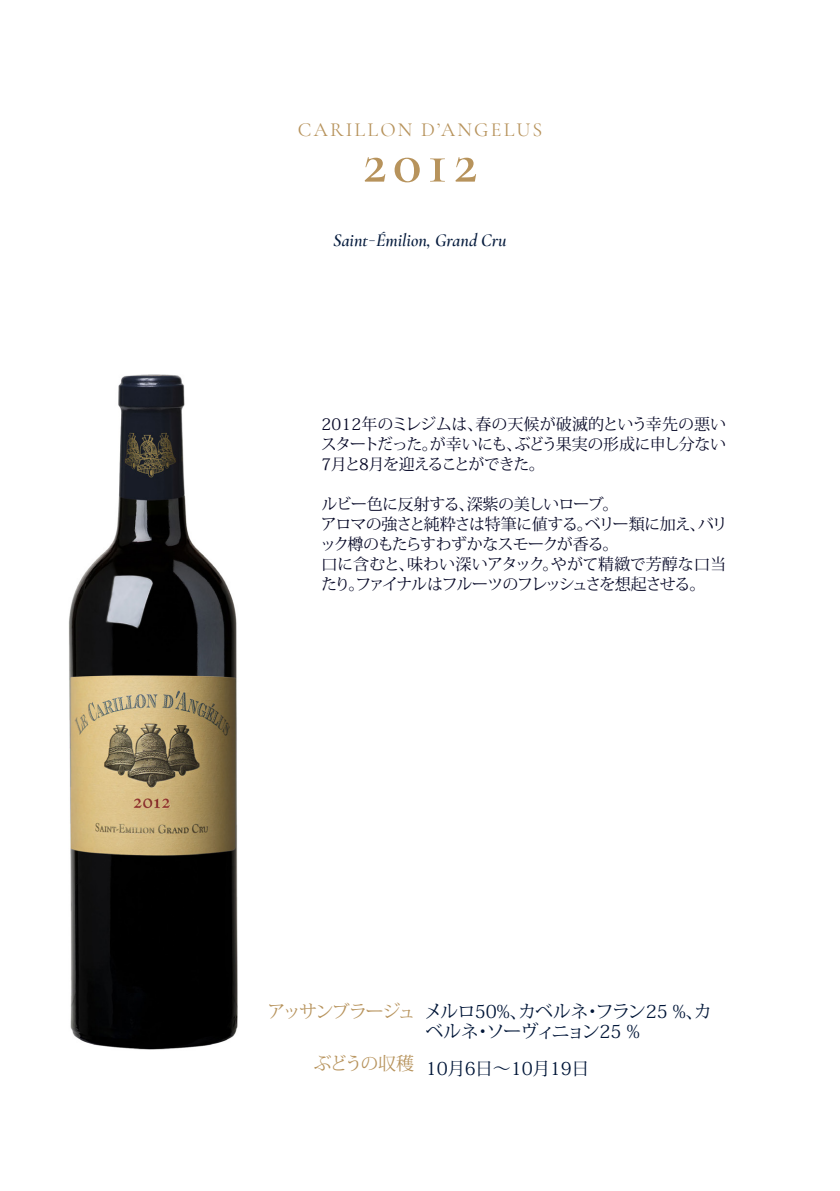
<style>
.page{position:relative;width:840px;height:1191px;background:#fff}
.page>*{position:absolute;margin:0;border:0;box-sizing:border-box;transform-origin:0 0}
.t1{font:600 60px "Cormorant Garamond";color:#b7935c}
.t2{font:20px "Cormorant Garamond";letter-spacing:.11em;color:#b7935c}
.t3{font:18px/20px "Koz Min Pr 6 N";letter-spacing:-.03em;color:#011638}
.t4{font:italic 600 18px "Cormorant Garamond";color:#051b3d}
.t5{font:18px "Koz Min Pr 6 N";letter-spacing:-.11em;color:#b7935c}
.t6{font:16px/20px "Koz Min Pr 6 N";letter-spacing:-.06em;color:#050726}
.s1{font-family:"Halcom";font-weight:300;font-style:normal}
.s2{color:#b7935c}
</style>
<div class="page">
<img style="left:68px;top:374px;width:170px;height:676px">
<p class="t2" style="left:298px;top:117px;width:246px">CARILLON D’ANGELUS</p>
<p class="t1" style="left:362px;top:125px;width:116px">2012</p>
<p class="t4" style="left:333px;top:229px;width:175px">Saint<span class="s1">-</span>Émilion, Grand Cru</p>
<p class="t6" style="left:321px;top:414px;width:406px;text-align:justify">2012年のミレジムは、春の天候が破滅的という幸先の悪いスタートだった。が幸いにも、ぶどう果実の形成に申し分ない7月と8月を迎えることができた。</p>
<p class="t6" style="left:321px;top:494px;width:298px">ルビー色に反射する、深紫の美しいローブ。</p>
<p class="t6" style="left:320px;top:514px;width:409px">アロマの強さと純粋さは特筆に値する。ベリー類に加え、バリック樽のもたらすわずかなスモークが香る。</p>
<p class="t6" style="left:321px;top:554px;width:406px">口に含むと、味わい深いアタック。やがて精緻で芳醇な口当たり。ファイナルはフルーツのフレッシュさを想起させる。</p>
<p class="t3" style="left:425px;top:1001px;width:288px;text-indent:-158px"><span class="s2">アッサンブラージュ</span>メルロ50%、カベルネ・フラン25 %、カベルネ・ソーヴィニョン25 %</p>
<p class="t5" style="left:313px;top:1052px;width:102px">ぶどうの収穫</p>
<p class="t3" style="left:425px;top:1058px;width:165px">10月6日〜10月19日</p>
</div>
